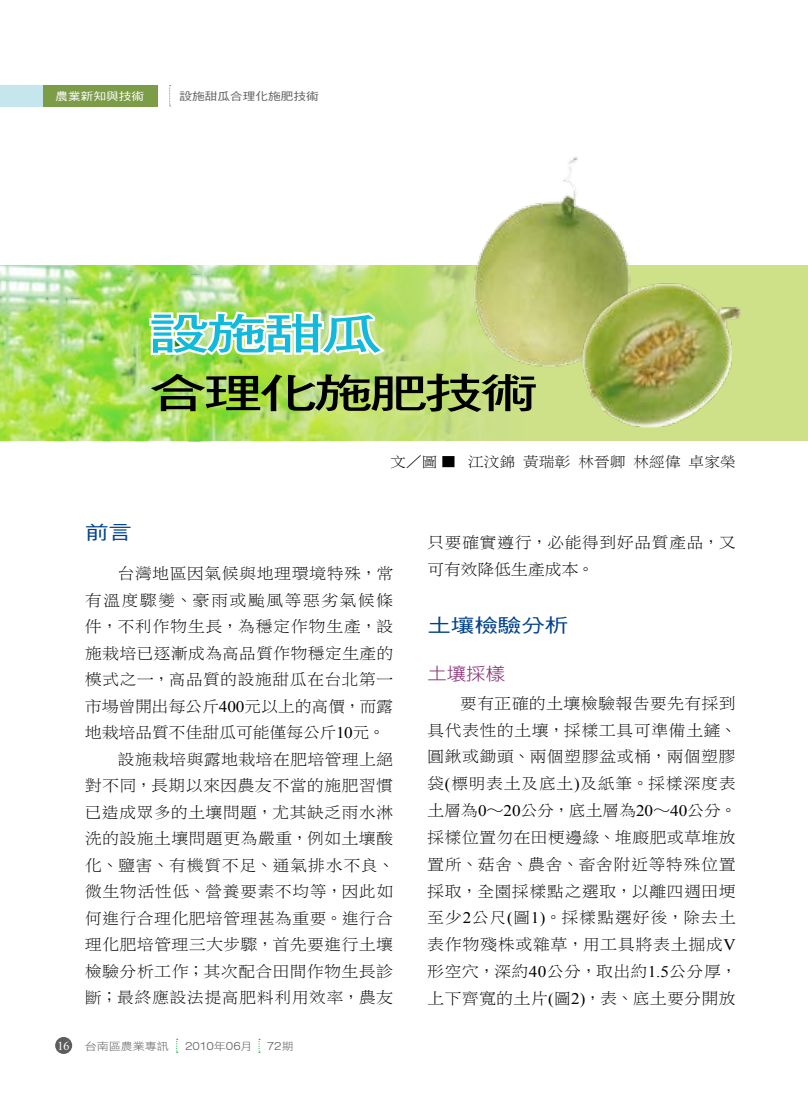
<style>
.page{position:relative;width:808px;height:1106px;background:#fff}
.page>*{position:absolute;margin:0;border:0;box-sizing:border-box;transform-origin:0 0}
.t1{font:43.35px "DF Hei Std W7";color:#13b9da;scale:1.42 1}
.t2{font:41.1px "DF Hei Std W7";letter-spacing:-.075em;color:#000;scale:1.45 1}
.t3{font:18.9px "DF Hei Std W5";color:#00428b;scale:1.24 1}
.t4{font:17.7px "DF Yuan Std W3";color:#8b3776;scale:1.1 1}
.t5{font:16.2px/26.8px "DF Li Song Std W3";letter-spacing:.01em;color:#000;scale:1.07 1}
.t6{font:16.2px "DF Li Song Std W3";letter-spacing:-.025em;color:#000;scale:1.07 1}
.t7{font:16.2px "DF Li Song Std W3";letter-spacing:.03em;color:#000;scale:1.07 1}
.t8{font:16.2px "DF Li Song Std W3";letter-spacing:.07em;color:#000;scale:1.07 1}
.t9{font:14.85px "DF Li Song Std W3";letter-spacing:-.025em;color:#000;scale:1.09 1}
.t10{font:10.8px "DF Hei Std W5";letter-spacing:.005em;color:#5e5d5d;scale:1.17 1}
.t11{font:10.8px "DF Hei Std W5";letter-spacing:.005em;color:#fff;scale:1.17 1}
.t12{font:10.5px "DF Hei Std W3";color:#5e5d5d;scale:1.14 1}
.t13{font:800 10.5px "AR Roman 1";color:#fff}
.t14{font:500 10.2px "AR Gothic 1";letter-spacing:-.005em;color:#5e5d5d;scale:1.19 1}
.s1{font-family:"DF Hei Std W3"}
.s2{font-family:"Times New Roman"}
.s3{font-family:"DF Hei Std W3";font-weight:400;font-size:10.5px}
</style>
<div class="page">
<div style="left:0;top:85px;width:157px;height:21px;background:#7c9c48"></div>
<div style="left:55px;top:1037px;width:17px;height:17px;background:#5e5d5d;border-radius:50%"></div>
<svg style="left:258px;top:1038px;width:2px;height:14px"></svg>
<svg style="left:176px;top:1038px;width:2px;height:14px"></svg>
<svg style="left:169px;top:85px;width:2px;height:22px"></svg>
<div style="left:0;top:85px;width:43px;height:21px;background:#c6e6ed"></div>
<div style="left:0;top:265px;width:808px;height:176px;background:#cfe188"></div>
<img style="left:0;top:265px;width:493px;height:176px">
<svg style="left:147px;top:308px;width:242px;height:50px;background:#e0f2c5"></svg>
<img style="left:472px;top:156px;width:158px;height:212px">
<img style="left:579px;top:282px;width:162px;height:145px">
<p class="t11" style="left:55px;top:90px;width:77px">農業新知與技術</p>
<p class="t10" style="left:179px;top:90px;width:121px">設施甜瓜合理化施肥技術</p>
<h1 class="t1" style="left:148px;top:310px;width:166px">設施甜瓜</h1>
<h2 class="t2" style="left:148px;top:370px;width:271px">合理化施肥技術</h2>
<p class="t9" style="left:390px;top:454px;width:319px">文<span class="s1">／</span>圖 <span class="s1">■</span> 江汶錦黃瑞彰林晉卿林經偉卓家榮</p>
<p class="t3" style="left:85px;top:522px;width:39px">前言</p>
<p class="t5" style="left:117px;top:560px;width:259px">台灣地區因氣候與地理環境特殊<span class="s1">，</span>常</p>
<p class="t8" style="left:85px;top:591px;width:290px">有溫度驟變<span class="s1">、</span>豪雨或颱風等惡劣氣候條</p>
<p class="t5" style="left:85px;top:613px;width:290px">件<span class="s1">，</span>不利作物生長<span class="s1">，</span>為穩定作物生產<span class="s1">，</span>設</p>
<p class="t5" style="left:85px;top:639px;width:290px">施栽培已逐漸成為高品質作物穩定生產的</p>
<p class="t5" style="left:85px;top:666px;width:290px">模式之一<span class="s1">，</span>高品質的設施甜瓜在台北第一</p>
<p class="t6" style="left:85px;top:697px;width:290px">市場曾開出每公斤<span class="s2">400</span>元以上的高價<span class="s1">，</span>而露</p>
<p class="t6" style="left:85px;top:723px;width:282px">地栽培品質不佳甜瓜可能僅每公斤<span class="s2">10</span>元<span class="s1">。</span></p>
<p class="t5" style="left:118px;top:745px;width:259px">設施栽培與露地栽培在肥培管理上絕</p>
<p class="t5" style="left:85px;top:771px;width:290px">對不同<span class="s1">，</span>長期以來因農友不當的施肥習慣</p>
<p class="t5" style="left:85px;top:798px;width:290px">已造成眾多的土壤問題<span class="s1">，</span>尤其缺乏雨水淋</p>
<p class="t5" style="left:85px;top:824px;width:290px">洗的設施土壤問題更為嚴重<span class="s1">，</span>例如土壤酸</p>
<p class="t7" style="left:85px;top:856px;width:291px">化<span class="s1">、</span>鹽害<span class="s1">、</span>有機質不足<span class="s1">、</span>通氣排水不良<span class="s1">、</span></p>
<p class="t5" style="left:85px;top:877px;width:290px">微生物活性低<span class="s1">、</span>營養要素不均等<span class="s1">，</span>因此如</p>
<p class="t5" style="left:85px;top:904px;width:290px">何進行合理化肥培管理甚為重要<span class="s1">。</span>進行合</p>
<p class="t5" style="left:85px;top:930px;width:290px">理化肥培管理三大步驟<span class="s1">，</span>首先要進行土壤</p>
<p class="t5" style="left:85px;top:957px;width:290px">檢驗分析工作<span class="s1">；</span>其次配合田間作物生長診</p>
<p class="t5" style="left:85px;top:983px;width:290px">斷<span class="s1">；</span>最終應設法提高肥料利用效率<span class="s1">，</span>農友</p>
<p class="t13" style="left:58px;top:1040px;width:14px">16</p>
<p class="t12" style="left:85px;top:1040px;width:75px">台南區農業專訊</p>
<p class="t14" style="left:185px;top:1041px;width:58px">2010<span class="s3">年</span>06<span class="s3">月</span></p>
<p class="t14" style="left:267px;top:1041px;width:24px">72<span class="s3">期</span></p>
<p class="t5" style="left:427px;top:528px;width:290px">只要確實遵行<span class="s1">，</span>必能得到好品質產品<span class="s1">，</span>又可有效降低生產成本<span class="s1">。</span></p>
<p class="t3" style="left:427px;top:614px;width:115px">土壤檢驗分析</p>
<p class="t4" style="left:427px;top:663px;width:72px">土壤採樣</p>
<p class="t5" style="left:427px;top:689px;width:291px;text-align:justify;text-indent:33px">要有正確的土壤檢驗報告要先有採到具代表性的土壤<span class="s1">，</span>採樣工具可準備土鏟<span class="s1">、</span>圓鍬或鋤頭<span class="s1">、</span>兩個塑膠盆或桶<span class="s1">，</span>兩個塑膠袋<span class="s2">(</span>標明表土及底土<span class="s2">)</span>及紙筆<span class="s1">。</span>採樣深度表土層為<span class="s2">0</span><span class="s1">∼</span><span class="s2">20</span>公分<span class="s1">，</span>底土層為<span class="s2">20</span><span class="s1">∼</span><span class="s2">40</span>公分<span class="s1">。</span>採樣位置勿在田梗邊緣<span class="s1">、</span>堆廄肥或草堆放置所<span class="s1">、</span>菇舍<span class="s1">、</span>農舍<span class="s1">、</span>畜舍附近等特殊位置採取<span class="s1">，</span>全園採樣點之選取<span class="s1">，</span>以離四週田埂至少<span class="s2">2</span>公尺<span class="s2">(</span>圖<span class="s2">1)</span><span class="s1">。</span>採樣點選好後<span class="s1">，</span>除去土表作物殘株或雜草<span class="s1">，</span>用工具將表土掘成<span class="s2">V</span>形空穴<span class="s1">，</span>深約<span class="s2">40</span>公分<span class="s1">，</span>取出約<span class="s2">1.5</span>公分厚<span class="s1">，</span>上下齊寬的土片<span class="s2">(</span>圖<span class="s2">2)</span><span class="s1">，</span>表<span class="s1">、</span>底土要分開放</p>
</div>
